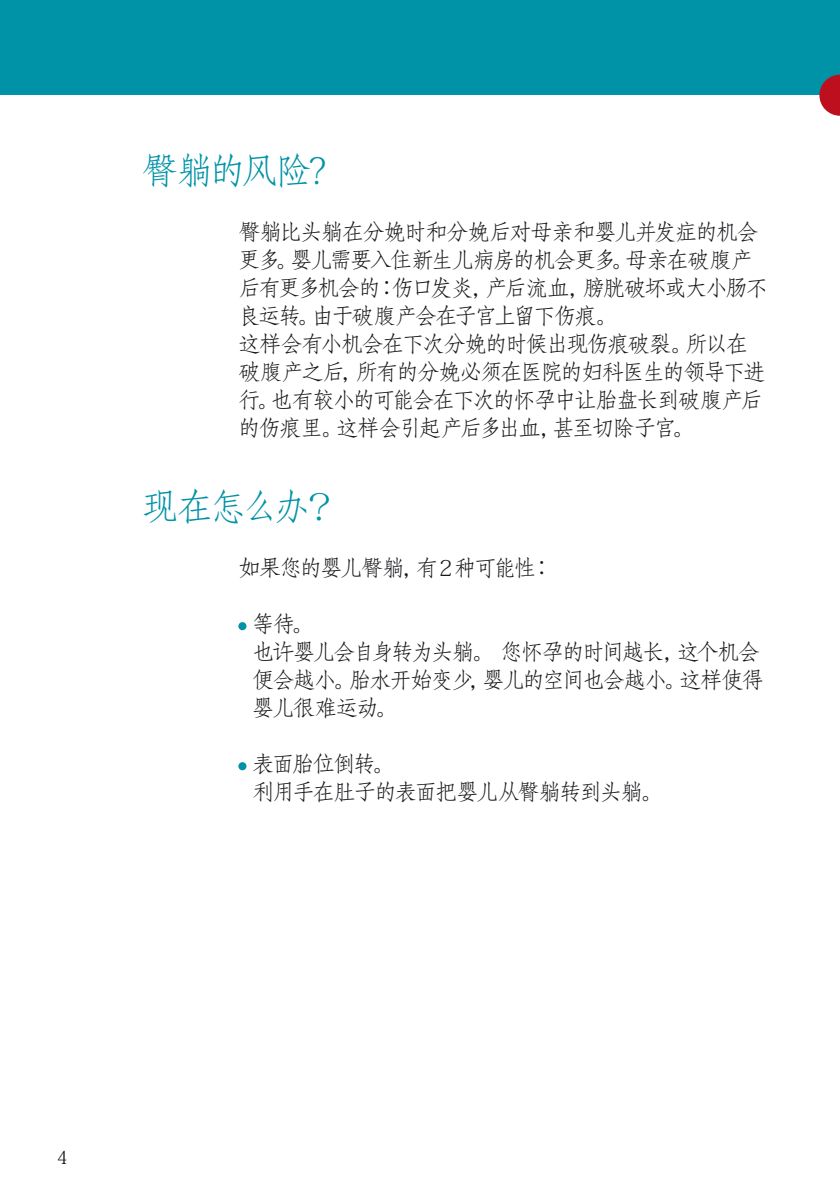
<style>
.page{position:relative;width:840px;height:1191px;background:#fff}
.page>*{position:absolute;margin:0;border:0;box-sizing:border-box;transform-origin:0 0}
.t1{font:36px "Adobe Fangsong Std";letter-spacing:-.08em;color:#0092a7}
.t2{font:22px/28px "Adobe Fangsong Std";letter-spacing:-.075em;color:#1a171b}
.t3{font:18px "Adobe Fangsong Std";color:#1a171b}
</style>
<div class="page">
<div style="left:0;top:0;width:839px;height:95px;background:#0092a7"></div>
<div style="left:238px;top:622px;width:8px;height:8px;background:#0092a7;border-radius:50%"></div>
<div style="left:238px;top:762px;width:8px;height:8px;background:#0092a7;border-radius:50%"></div>
<svg style="left:819px;top:75px;width:20px;height:41px"></svg>
<h1 class="t1" style="left:142px;top:149px;width:186px">臀躺的风险?</h1>
<p class="t2" style="left:238px;top:218px;width:530px">臀躺比头躺在分娩时和分娩后对母亲和婴儿并发症的机会更多。婴儿需要入住新生儿病房的机会更多。母亲在破腹产后有更多机会的：伤口发炎，产后流血，膀胱破坏或大小肠不良运转。由于破腹产会在子宫上留下伤痕。<br>这样会有小机会在下次分娩的时候出现伤痕破裂。所以在破腹产之后，所有的分娩必须在医院的妇科医生的领导下进行。也有较小的可能会在下次的怀孕中让胎盘长到破腹产后的伤痕里。这样会引起产后多出血，甚至切除子宫。</p>
<h1 class="t1" style="left:142px;top:485px;width:197px">现在怎么办？</h1>
<p class="t2" style="left:238px;top:554px;width:316px">如果您的婴儿臀躺，有２种可能性：</p>
<p class="t2" style="left:252px;top:610px;width:513px">等待。<br>也许婴儿会自身转为头躺。 您怀孕的时间越长，这个机会便会越小。胎水开始变少，婴儿的空间也会越小。这样使得婴儿很难运动。</p>
<p class="t2" style="left:252px;top:750px;width:413px">表面胎位倒转。<br>利用手在肚子的表面把婴儿从臀躺转到头躺。</p>
<p class="t3" style="left:57px;top:1146px;width:12px">4</p>
</div>
